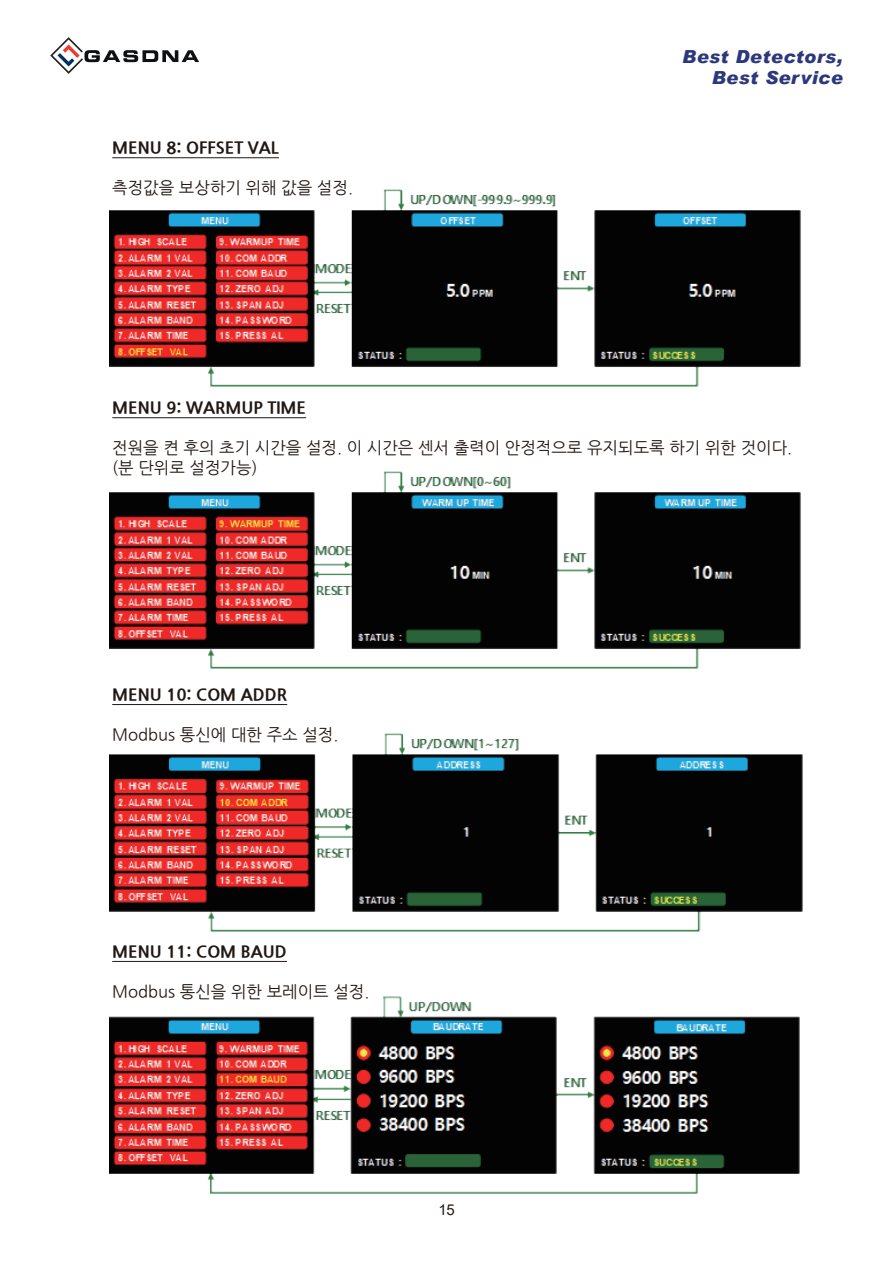
<style>
.page{position:relative;width:893px;height:1262px;background:#fff}
.page>*{position:absolute;margin:0;border:0;box-sizing:border-box;transform-origin:0 0}
.t1{font:italic 900 18px/21.6px "Arial";letter-spacing:.025em;color:#2c387c;text-align:right}
.t2{font:16.5px/19.8px "Nanum Gothic";color:#211814}
.t3{font:800 16.5px "Nanum Gothic";color:#211814}
.t4{font:14.85px "Arial";color:#201814}
</style>
<div class="page">
<svg style="left:50px;top:37px;width:149px;height:37px"></svg>
<hr style="left:112px;top:157px;width:167px;height:1px;background:#211814">
<hr style="left:112px;top:417px;width:194px;height:1px;background:#211814">
<hr style="left:112px;top:704px;width:175px;height:1px;background:#211814">
<hr style="left:112px;top:961px;width:175px;height:1px;background:#211814">
<img style="left:109px;top:189px;width:691px;height:197px">
<img style="left:109px;top:471px;width:691px;height:197px">
<img style="left:109px;top:734px;width:693px;height:197px">
<img style="left:109px;top:996px;width:690px;height:198px">
<p class="t3" style="left:112px;top:139px;width:168px">MENU 8: OFFSET VAL</p>
<p class="t2" style="left:112px;top:178px;width:242px">측정값을 보상하기 위해 값을 설정.</p>
<p class="t1" style="left:682px;top:45px;width:162px">Best Detectors,<br>Best Service</p>
<p class="t3" style="left:112px;top:399px;width:195px">MENU 9: WARMUP TIME</p>
<p class="t2" style="left:112px;top:438px;width:681px">전원을 켠 후의 초기 시간을 설정. 이 시간은 센서 출력이 안정적으로 유지되도록 하기 위한 것이다. (분 단위로 설정가능)</p>
<p class="t3" style="left:112px;top:686px;width:176px">MENU 10: COM ADDR</p>
<p class="t2" style="left:112px;top:725px;width:228px">Modbus 통신에 대한 주소 설정.</p>
<p class="t3" style="left:112px;top:943px;width:176px">MENU 11: COM BAUD</p>
<p class="t2" style="left:112px;top:982px;width:259px">Modbus 통신을 위한 보레이트 설정.</p>
<p class="t4" style="left:438px;top:1200px;width:18px">15</p>
</div>
